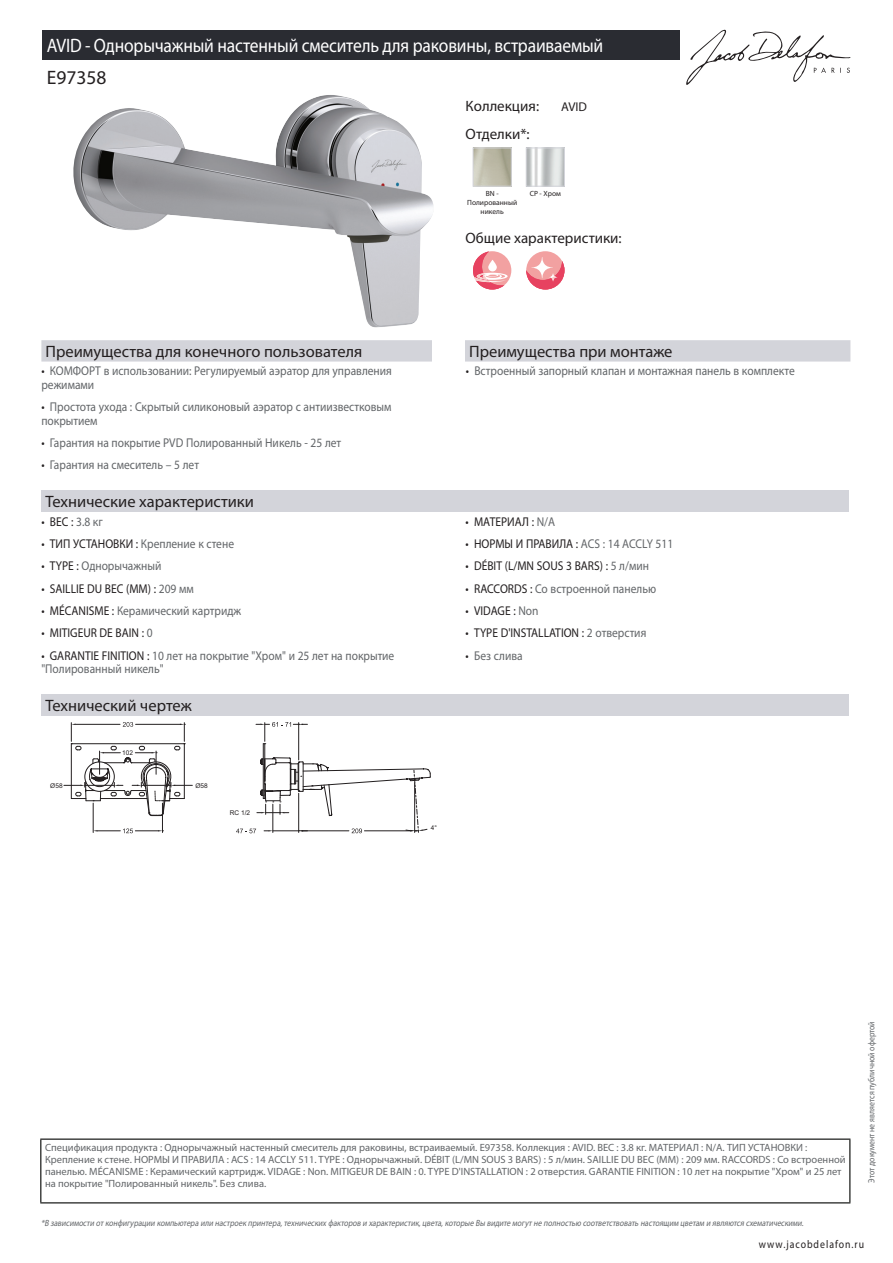
<style>
.page{position:relative;width:893px;height:1263px;background:#fff}
.page>*{position:absolute;margin:0;border:0;box-sizing:border-box;transform-origin:0 0}
.t1{font:19.5px "Myriad Pro";letter-spacing:-.01em;color:#fff;scale:.9 1}
.t2{font:19.5px "Myriad Pro";color:#231f20}
.t3{font:16.5px "Myriad Pro";color:#231f20}
.t4{font:15px "Myriad Pro";color:#231f20}
.t5{font:12.75px/13.5px "Myriad Pro";color:#626568;scale:.9 1}
.t6{font:12.75px "Myriad Pro";color:#231f20;scale:.9 1}
.t7{font:12.75px "Myriad Pro";color:#231f20}
.t8{font:11.25px "Myriad Pro";letter-spacing:.1em;color:#231f20;scale:.87 1}
.t9{font:10.5px/12px "Myriad Pro";color:#626568}
.t10{font:italic 9px "Myriad Pro";color:#626568;scale:.87 1}
.t11{font:9px "Myriad Pro";color:#626568;scale:.87 1}
.t12{font:7.5px/9px "Myriad Pro";color:#231f20;text-align:center}
.t13{font:6.6px "Arial";color:#231f20}
.s1{color:#231f20}
.s2{color:#626568}
</style>
<div class="page">
<svg style="left:686px;top:30px;width:164px;height:55px"></svg>
<img style="left:73px;top:95px;width:361px;height:233px">
<img style="left:475px;top:150px;width:35px;height:35px">
<div style="left:473px;top:148px;width:39px;height:39px;border:1px solid #d3d4da"></div>
<img style="left:528px;top:150px;width:35px;height:35px">
<div style="left:526px;top:148px;width:39px;height:39px;border:1px solid #d3d4da"></div>
<div style="left:473px;top:251px;width:38px;height:38px;background:#f2a1a1;border-radius:50%"></div>
<svg style="left:473px;top:251px;width:35px;height:38px"></svg>
<div style="left:526px;top:251px;width:38px;height:38px;background:#f2a1a1;border-radius:50%"></div>
<svg style="left:526px;top:257px;width:38px;height:32px"></svg>
<div style="left:41px;top:340px;width:809px;height:22px;background:#d3d4da"></div>
<div style="left:432px;top:340px;width:33px;height:22px;background:#fff"></div>
<div style="left:41px;top:491px;width:808px;height:21px;background:#d3d4da"></div>
<div style="left:41px;top:694px;width:808px;height:22px;background:#d3d4da"></div>
<svg style="left:64px;top:722px;width:367px;height:111px"></svg>
<div style="left:43px;top:30px;width:637px;height:30px;background:#2a2c32"></div>
<hr style="left:40px;top:1138px;width:810px;height:2px;background:#040503">
<hr style="left:40px;top:1140px;width:1px;height:62px;background:#040503">
<hr style="left:849px;top:1140px;width:1px;height:62px;background:#040503">
<hr style="left:40px;top:1202px;width:810px;height:1px;background:#040503">
<h1 class="t1" style="left:47px;top:33px;width:620px">AVID - Однорычажный настенный смеситель для раковины, встраиваемый</h1>
<h1 class="t2" style="left:47px;top:66px;width:61px">E97358</h1>
<h3 class="t4" style="left:466px;top:96px;width:75px">Коллекция:</h3>
<p class="t7" style="left:561px;top:99px;width:27px">AVID</p>
<h3 class="t4" style="left:466px;top:125px;width:66px">Отделки*:</h3>
<p class="t12" style="left:467px;top:189px;width:51px">BN -<br>Полированный никель</p>
<p class="t12" style="left:530px;top:189px;width:33px">CP - Хром</p>
<h3 class="t4" style="left:466px;top:228px;width:158px">Общие характеристики:</h3>
<h2 class="t3" style="left:46px;top:341px;width:318px">Преимущества для конечного пользователя</h2>
<h2 class="t3" style="left:469px;top:341px;width:205px">Преимущества при монтаже</h2>
<p class="t5" style="left:41px;top:364px;width:391px"><span class="s1">•</span> КОМФОРТ в использовании: Регулируемый аэратор для управления режимами</p>
<p class="t5" style="left:466px;top:364px;width:367px"><span class="s1">•</span> Встроенный запорный клапан и монтажная панель в комплекте</p>
<p class="t5" style="left:41px;top:400px;width:391px"><span class="s1">•</span> Простота ухода : Скрытый силиконовый аэратор с антиизвестковым покрытием</p>
<p class="t5" style="left:41px;top:436px;width:335px"><span class="s1">•</span> Гарантия на покрытие PVD Полированный Никель - 25 лет</p>
<p class="t5" style="left:41px;top:458px;width:177px"><span class="s1">•</span> Гарантия на смеситель – 5 лет</p>
<h2 class="t3" style="left:46px;top:492px;width:210px">Технические характеристики</h2>
<p class="t6" style="left:41px;top:513px;width:70px">• ВЕС : <span class="s2">3.8 кг</span></p>
<p class="t6" style="left:466px;top:513px;width:101px">• МАТЕРИАЛ : <span class="s2">N/A</span></p>
<p class="t5" style="left:41px;top:537px;width:216px"><span class="s1">• ТИП УСТАНОВКИ :</span> Крепление к стене</p>
<p class="t6" style="left:466px;top:536px;width:232px">• НОРМЫ И ПРАВИЛА : <span class="s2">ACS : 14 ACCLY 511</span></p>
<p class="t5" style="left:41px;top:559px;width:135px"><span class="s1">• TYPE :</span> Однорычажный</p>
<p class="t6" style="left:466px;top:558px;width:205px">• DÉBIT (L/MN SOUS 3 BARS) : <span class="s2">5 л/мин</span></p>
<p class="t6" style="left:41px;top:580px;width:171px">• SAILLIE DU BEC (MM) : <span class="s2">209 мм</span></p>
<p class="t5" style="left:466px;top:581px;width:213px"><span class="s1">• RACCORDS :</span> Со встроенной панелью</p>
<p class="t5" style="left:41px;top:604px;width:224px"><span class="s1">• MÉCANISME :</span> Керамический картридж</p>
<p class="t6" style="left:466px;top:603px;width:83px">• VIDAGE : <span class="s2">Non</span></p>
<p class="t6" style="left:41px;top:625px;width:125px">• MITIGEUR DE BAIN : <span class="s2">0</span></p>
<p class="t6" style="left:466px;top:625px;width:202px">• TYPE D'INSTALLATION : <span class="s2">2 отверстия</span></p>
<p class="t5" style="left:41px;top:648px;width:394px"><span class="s1">• GARANTIE FINITION :</span> 10 лет на покрытие "Хром" и 25 лет на покрытие "Полированный никель"</p>
<p class="t5" style="left:466px;top:648px;width:65px"><span class="s1">•</span> Без слива</p>
<h2 class="t3" style="left:46px;top:695px;width:148px">Технический чертеж</h2>
<p class="t13" style="left:122px;top:748px;width:12px">102</p>
<p class="t13" style="left:50px;top:781px;width:14px">Ø58</p>
<p class="t13" style="left:195px;top:781px;width:14px">Ø58</p>
<p class="t13" style="left:230px;top:809px;width:22px">RC 1/2</p>
<p class="t13" style="left:431px;top:823px;width:8px">4°</p>
<p class="t9" style="left:45px;top:1141px;width:802px">Спецификация продукта : Однорычажный настенный смеситель для раковины, встраиваемый. E97358. Коллекция : AVID. ВЕС : 3.8 кг. МАТЕРИАЛ : N/A. ТИП УСТАНОВКИ :<br>Крепление к стене. НОРМЫ И ПРАВИЛА : ACS : 14 ACCLY 511. TYPE : Однорычажный. DÉBIT (L/MN SOUS 3 BARS) : 5 л/мин. SAILLIE DU BEC (MM) : 209 мм. RACCORDS : Со встроенной панелью. MÉCANISME : Керамический картридж. VIDAGE : Non. MITIGEUR DE BAIN : 0. TYPE D'INSTALLATION : 2 отверстия. GARANTIE FINITION : 10 лет на покрытие "Хром" и 25 лет на покрытие "Полированный никель". Без слива.</p>
<p class="t10" style="left:41px;top:1217px;width:880px">*В зависимости отконфигурации компьютера или настроек принтера,технических факторов и характеристик,цвета,которые Вы видите могутне полностью соответствовать настоящим цветам и являются схематическими.</p>
<p class="t11" style="left:866px;top:1183px;width:187px;rotate:-90deg">Этот документ не является публичной офертой</p>
<p class="t8" style="left:759px;top:1237px;width:122px">www.jacobdelafon.ru</p>
</div>
